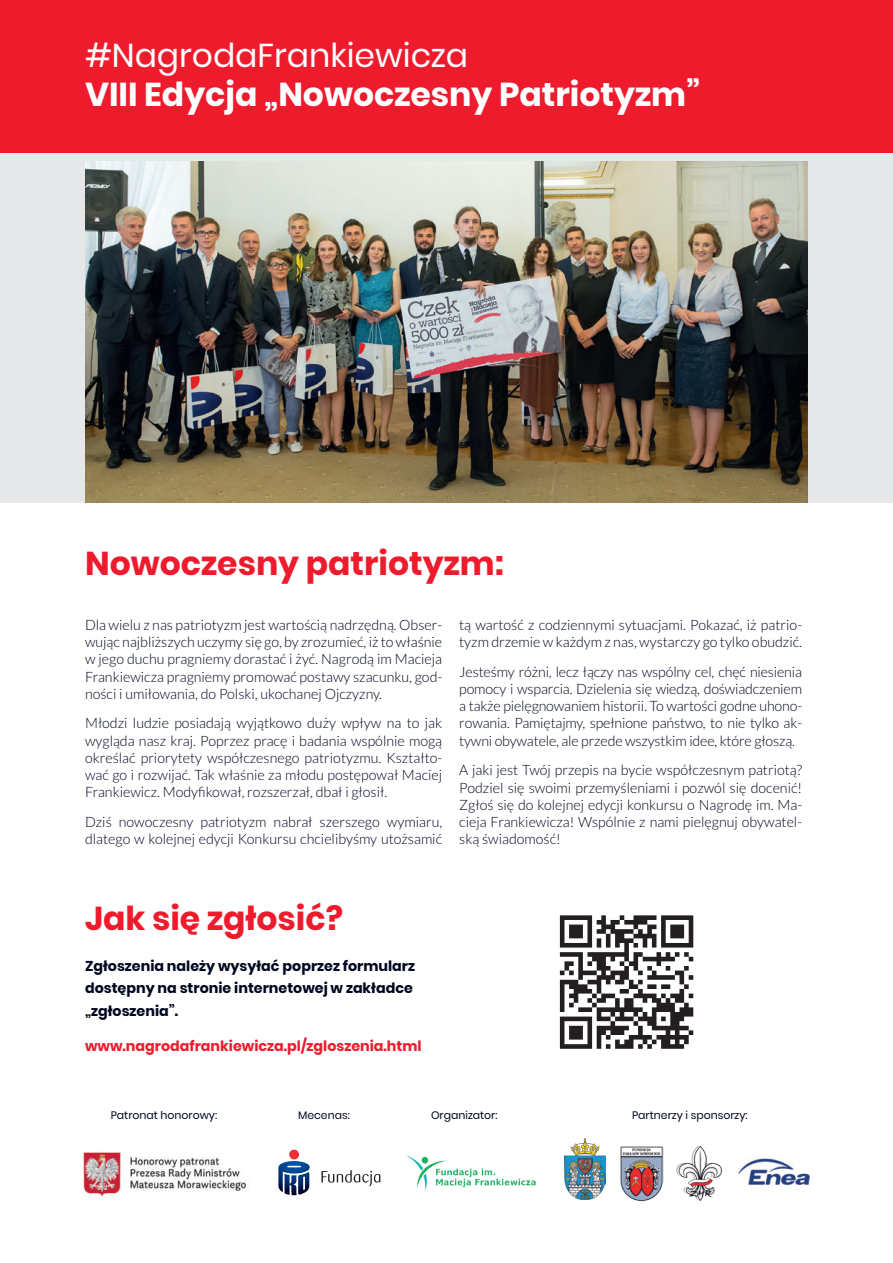
<style>
.page{position:relative;width:893px;height:1263px;background:#fff}
.page>*{position:absolute;margin:0;border:0;box-sizing:border-box;transform-origin:0 0}
.t1{font:700 33px "Poppins";color:#ee1b2d}
.t2{font:700 33px "Poppins";color:#fff}
.t3{font:33px "Poppins";color:#fff}
.txt{font:300 14.25px/17.1px "Lato";color:#00071e;text-align:justify}
.WPKT-bold{font:700 14.25px/22.5px "Poppins";color:#00071e}
.t4{font:700 14.25px "Poppins";color:#ee1b2d}
.t5{font:10.95px "Poppins";color:#00071e}
</style>
<div class="page">
<div style="left:0;top:0;width:893px;height:153px;background:#ee1b2d"></div>
<div style="left:0;top:153px;width:893px;height:349px;background:#e6e7e9"></div>
<img style="left:85px;top:162px;width:723px;height:340px">
<svg style="left:560px;top:915px;width:133px;height:134px"></svg>
<svg style="left:321px;top:1170px;width:59px;height:16px"></svg>
<div style="left:289px;top:1149px;width:10px;height:10px;background:#ee2d34;border-radius:50%"></div>
<svg style="left:278px;top:1161px;width:32px;height:34px"></svg>
<img style="left:83px;top:1152px;width:163px;height:45px">
<img style="left:738px;top:1158px;width:73px;height:27px">
<img style="left:565px;top:1138px;width:40px;height:62px">
<img style="left:620px;top:1146px;width:44px;height:55px">
<img style="left:676px;top:1145px;width:46px;height:56px">
<img style="left:406px;top:1155px;width:130px;height:35px">
<p class="t3" style="left:85px;top:36px;width:385px">#NagrodaFrankiewicza</p>
<p class="t2" style="left:85px;top:76px;width:617px">VIII Edycja „Nowoczesny Patriotyzm”</p>
<p class="t1" style="left:85px;top:544px;width:420px">Nowoczesny patriotyzm:</p>
<p class="txt" style="left:85px;top:617px;width:359px">Dla wielu z nas patriotyzm jest wartością nadrzędną. Obser&shy;wując najbliższych uczymy się go, by zrozumieć, iż to właśnie w jego duchu pragniemy dorastać i żyć. Nagrodą im Macieja Frankiewicza pragniemy promować postawy szacunku, god&shy;ności i umiłowania, do Polski, ukochanej Ojczyzny.</p>
<p class="txt" style="left:85px;top:715px;width:359px">Młodzi ludzie posiadają wyjątkowo duży wpływ na to jak wygląda nasz kraj. Poprzez pracę i badania wspólnie mogą określać priorytety współczesnego patriotyzmu. Kształto&shy;wać go i rozwijać. Tak właśnie za młodu postępował Maciej Frankiewicz. Modyfikował, rozszerzał, dbał i głosił.</p>
<p class="txt" style="left:85px;top:813px;width:359px">Dziś nowoczesny patriotyzm nabrał szerszego wymiaru, dlatego w kolejnej edycji Konkursu chcielibyśmy utożsamić</p>
<p class="txt" style="left:459px;top:617px;width:344px">tą wartość z codziennymi sytuacjami. Pokazać, iż patrio&shy;tyzm drzemie w każdym z nas, wystarczy go tylko obudzić.</p>
<p class="txt" style="left:459px;top:663px;width:344px">Jesteśmy różni, lecz łączy nas wspólny cel, chęć niesienia pomocy i wsparcia. Dzielenia się wiedzą, doświadczeniem a także pielęgnowaniem historii. To wartości godne uhono&shy;rowania. Pamiętajmy, spełnione państwo, to nie tylko ak&shy;tywni obywatele, ale przede wszystkim idee, które głoszą.</p>
<p class="txt" style="left:459px;top:762px;width:344px">A jaki jest Twój przepis na bycie współczesnym patriotą?<br>Podziel się swoimi przemyśleniami i pozwól się docenić!<br>Zgłoś się do kolejnej edycji konkursu o Nagrodę im. Ma&shy;cieja Frankiewicza! Wspólnie z nami pielęgnuj obywatel&shy;ską świadomość!</p>
<p class="t1" style="left:85px;top:899px;width:259px">Jak się zgłosić?</p>
<p class="WPKT-bold" style="left:85px;top:954px;width:331px">Zgłoszenia należy wysyłać poprzez formularz dostępny na stronie internetowej w zakładce „zgłoszenia”.</p>
<p class="t4" style="left:85px;top:1038px;width:338px">www.nagrodafrankiewicza.pl/zgloszenia.html</p>
<p class="t5" style="left:111px;top:1109px;width:108px">Patronat honorowy:</p>
<p class="t5" style="left:298px;top:1109px;width:53px">Mecenas:</p>
<p class="t5" style="left:431px;top:1109px;width:68px">Organizator:</p>
<p class="t5" style="left:632px;top:1109px;width:117px">Partnerzy i sponsorzy:</p>
</div>
